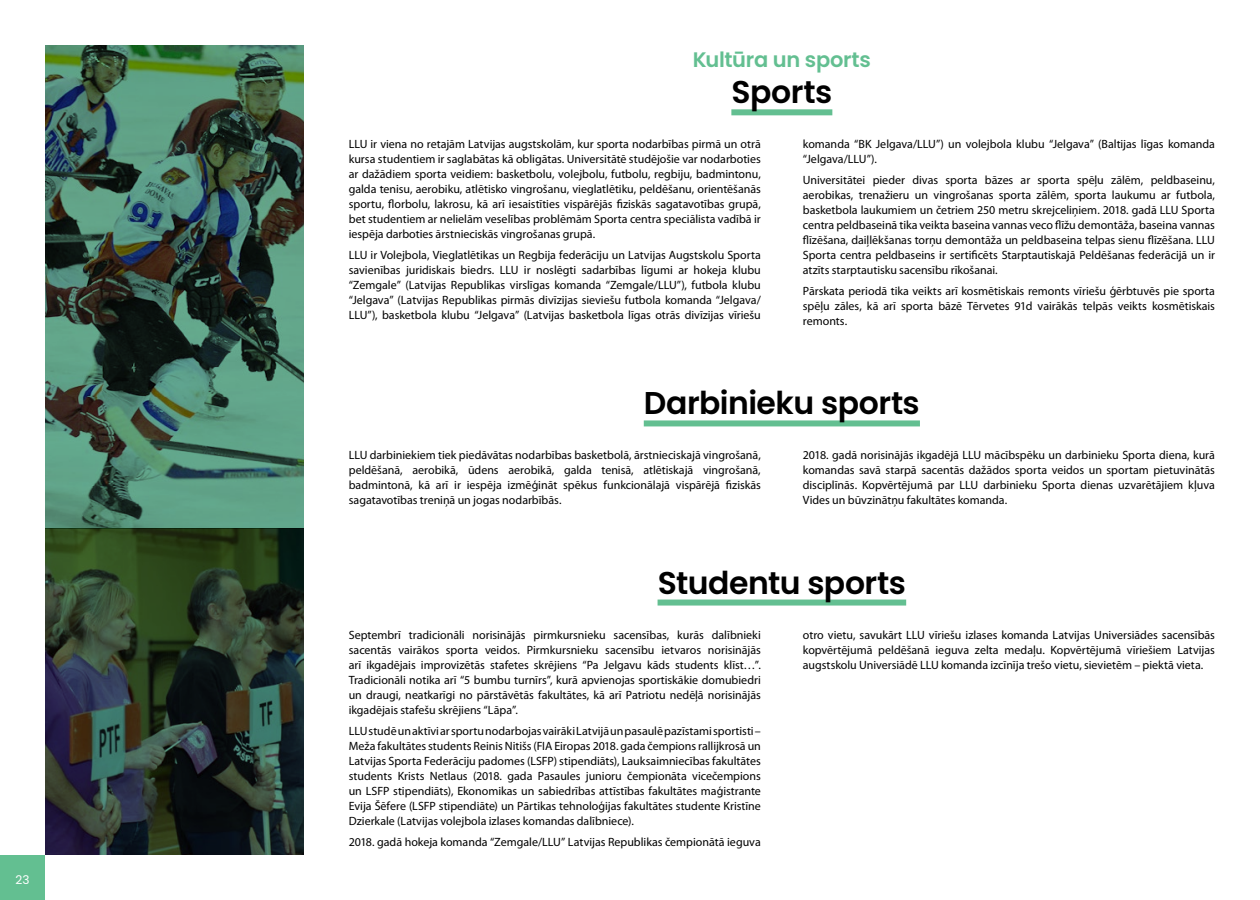
<style>
.page{position:relative;width:1260px;height:900px;background:#fff}
.page>*{position:absolute;margin:0;border:0;box-sizing:border-box;transform-origin:0 0}
.t1{font:600 31.5px "Poppins";letter-spacing:-.015em;color:#000}
.t2{font:600 21px "Poppins";letter-spacing:-.015em;color:#63bf91}
.t3{font:12px/15px "Myriad Pro";letter-spacing:-.005em;color:#000;text-align:justify}
.t4{font:12px "Poppins";color:#fff}
</style>
<div class="page">
<div style="left:0;top:855px;width:45px;height:45px;background:#63bf91"></div>
<div style="left:731px;top:109px;width:101px;height:6px;background:#63bf91"></div>
<div style="left:644px;top:420px;width:276px;height:6px;background:#63bf91"></div>
<div style="left:658px;top:600px;width:248px;height:6px;background:#63bf91"></div>
<svg style="left:45px;top:528px;width:259px;height:327px;background:#27362b"></svg>
<svg style="left:45px;top:45px;width:259px;height:483px;background:#416857"></svg>
<p class="t4" style="left:16px;top:873px;width:15px">23</p>
<h2 class="t2" style="left:693px;top:48px;width:179px">Kultūra un sports</h2>
<h1 class="t1" style="left:732px;top:74px;width:102px">Sports</h1>
<p class="t3" style="left:349px;top:137px;width:414px">LLU ir viena no retajām Latvijas augstskolām, kur sporta nodarbības pirmā un otrā kursa studentiem ir saglabātas kā obligātas. Universitātē studējošie var nodarboties ar dažādiem sporta veidiem: basketbolu, volejbolu, futbolu, regbiju, badmintonu, galda tenisu, aerobiku, atlētisko vingrošanu, vieglatlētiku, peldēšanu, orientēšanās sportu, florbolu, lakrosu, kā arī iesaistīties vispārējās fiziskās sagatavotības grupā, bet studentiem ar nelielām veselības problēmām Sporta centra speciālista vadībā ir iespēja darboties ārstnieciskās vingrošanas grupā.</p>
<p class="t3" style="left:349px;top:248px;width:414px">LLU ir Volejbola, Vieglatlētikas un Regbija federāciju un Latvijas Augstskolu Sporta savienības juridiskais biedrs. LLU ir noslēgti sadarbības līgumi ar hokeja klubu “Zemgale” (Latvijas Republikas virslīgas komanda “Zemgale/LLU”), futbola klubu “Jelgava” (Latvijas Republikas pirmās divīzijas sieviešu futbola komanda “Jelgava/ LLU”), basketbola klubu “Jelgava” (Latvijas basketbola līgas otrās divīzijas vīriešu</p>
<p class="t3" style="left:803px;top:137px;width:414px">komanda “BK Jelgava/LLU”) un volejbola klubu “Jelgava” (Baltijas līgas komanda “Jelgava/LLU”).</p>
<p class="t3" style="left:803px;top:173px;width:414px">Universitātei pieder divas sporta bāzes ar sporta spēļu zālēm, peldbaseinu, aerobikas, trenažieru un vingrošanas sporta zālēm, sporta laukumu ar futbola, basketbola laukumiem un četriem 250 metru skrejceliņiem. 2018. gadā LLU Sporta centra peldbaseinā tika veikta baseina vannas veco flīžu demontāža, baseina vannas flīzēšana, daiļlēkšanas torņu demontāža un peldbaseina telpas sienu flīzēšana. LLU Sporta centra peldbaseins ir sertificēts Starptautiskajā Peldēšanas federācijā un ir atzīts starptautisku sacensību rīkošanai.</p>
<p class="t3" style="left:803px;top:284px;width:414px">Pārskata periodā tika veikts arī kosmētiskais remonts vīriešu ģērbtuvēs pie sporta spēļu zāles, kā arī sporta bāzē Tērvetes 91d vairākās telpās veikts kosmētiskais remonts.</p>
<h1 class="t1" style="left:644px;top:385px;width:277px">Darbinieku sports</h1>
<p class="t3" style="left:349px;top:448px;width:414px">LLU darbiniekiem tiek piedāvātas nodarbības basketbolā, ārstnieciskajā vingrošanā, peldēšanā, aerobikā, ūdens aerobikā, galda tenisā, atlētiskajā vingrošanā, badmintonā, kā arī ir iespēja izmēģināt spēkus funkcionālajā vispārējā fiziskās sagatavotības treniņā un jogas nodarbībās.</p>
<p class="t3" style="left:803px;top:448px;width:414px">2018. gadā norisinājās ikgadējā LLU mācībspēku un darbinieku Sporta diena, kurā komandas savā starpā sacentās dažādos sporta veidos un sportam pietuvinātās disciplīnās. Kopvērtējumā par LLU darbinieku Sporta dienas uzvarētājiem kļuva Vides un būvzinātņu fakultātes komanda.</p>
<h1 class="t1" style="left:658px;top:564px;width:250px">Studentu sports</h1>
<p class="t3" style="left:349px;top:627px;width:414px">Septembrī tradicionāli norisinājās pirmkursnieku sacensības, kurās dalībnieki sacentās vairākos sporta veidos. Pirmkursnieku sacensību ietvaros norisinājās arī ikgadējais improvizētās stafetes skrējiens “Pa Jelgavu kāds students klīst…”.<br>Tradicionāli notika arī “5 bumbu turnīrs”, kurā apvienojas sportiskākie domubiedri un draugi, neatkarīgi no pārstāvētās fakultātes, kā arī Patriotu nedēļā norisinājās ikgadējais stafešu skrējiens “Lāpa”.</p>
<p class="t3" style="left:349px;top:723px;width:414px">LLU studē un aktīvi ar sportu nodarbojas vairāki Latvijā un pasaulē pazīstami sportisti – Meža fakultātes students Reinis Nitišs (FIA Eiropas 2018. gada čempions rallijkrosā un Latvijas Sporta Federāciju padomes (LSFP) stipendiāts), Lauksaimniecības fakultātes students Krists Netlaus (2018. gada Pasaules junioru čempionāta vicečempions un LSFP stipendiāts), Ekonomikas un sabiedrības attīstības fakultātes maģistrante Evija Šēfere (LSFP stipendiāte) un Pārtikas tehnoloģijas fakultātes studente Kristīne Dzierkale (Latvijas volejbola izlases komandas dalībniece).</p>
<p class="t3" style="left:349px;top:834px;width:414px">2018. gadā hokeja komanda “Zemgale/LLU” Latvijas Republikas čempionātā ieguva</p>
<p class="t3" style="left:803px;top:627px;width:414px">otro vietu, savukārt LLU vīriešu izlases komanda Latvijas Universiādes sacensībās kopvērtējumā peldēšanā ieguva zelta medaļu. Kopvērtējumā vīriešiem Latvijas augstskolu Universiādē LLU komanda izcīnīja trešo vietu, sievietēm – piektā vieta.</p>
</div>
